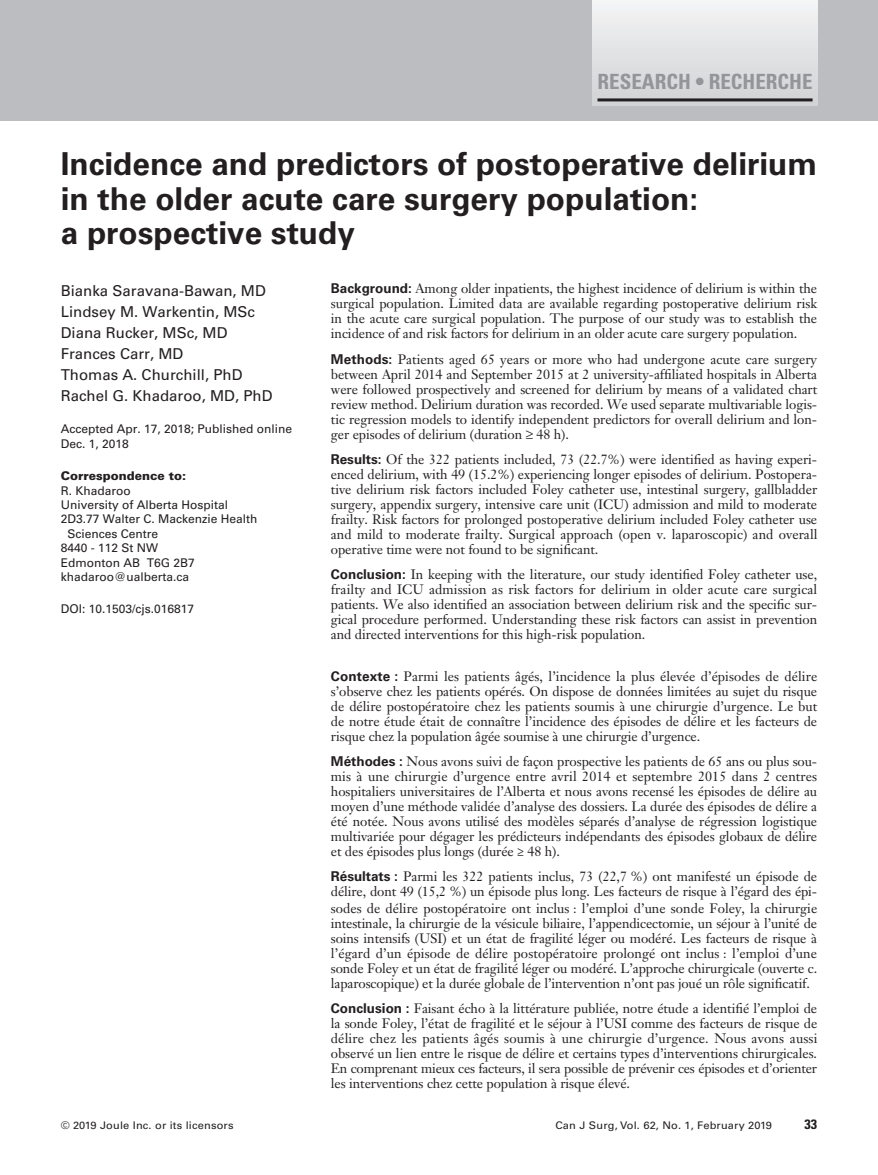
<style>
.page{position:relative;width:878px;height:1175px;background:#fff}
.page>*{position:absolute;margin:0;border:0;box-sizing:border-box;transform-origin:0 0}
.t1{font:700 31.5px/34.5px "Univers LT Std";color:#231f20}
.t2{font:700 condensed 21px "Univers LT Std";color:#939598}
.t3{font:15px/21px "Univers LT Std";color:#231f20}
.t4{font:13.5px/15px "Janson Text LT Std";letter-spacing:-.005em;color:#231f20;text-align:justify}
.t5{font:700 condensed 13.5px "Univers LT Std";color:#231f20;scale:1.05 1}
.t6{font:12px/14.4px "Univers LT Std";color:#231f20}
.t7{font:900 12px "Univers LT Std";color:#231f20}
.t8{font:10.5px "Univers LT Std";letter-spacing:.015em;color:#231f20;scale:1.05 1}
.s1{font-family:"Univers LT Std";font-weight:700}
</style>
<div class="page">
<div style="left:0;top:0;width:878px;height:120px;background:#bcbdc0"></div>
<div style="left:593px;top:0;width:224px;height:106px;background:linear-gradient(to bottom,#f4f4f5,#d1d2d5)"></div>
<hr style="left:597px;top:98px;width:215px;height:3px;background:#231f20">
<h2 class="t2" style="left:597px;top:69px;width:216px">RESEARCH • RECHERCHE</h2>
<h1 class="t1" style="left:61px;top:147px;width:757px">Incidence and predictors of postoperative delirium in the older acute care surgery population:<br>a prospective study</h1>
<p class="t4" style="left:331px;top:281px;width:488px"><span class="s1">Background:</span> Among older inpatients, the highest incidence of delirium is within the surgical population. Limited data are available regarding postoperative delirium risk in the acute care surgical population. The purpose of our study was to establish the incidence of and risk factors for delirium in an older acute care surgery population.</p>
<p class="t4" style="left:331px;top:351px;width:488px"><span class="s1">Methods:</span> Patients aged 65 years or more who had undergone acute care surgery between April 2014 and September 2015 at 2 university-affiliated hospitals in Alberta were followed prospectively and screened for delirium by means of a validated chart review method. Delirium duration was recorded. We used separate multivariable logis&shy;tic regression models to identify independent predictors for overall delirium and lon&shy;ger episodes of delirium (duration ≥ 48 h).</p>
<p class="t4" style="left:331px;top:451px;width:488px"><span class="s1">Results:</span> Of the 322 patients included, 73 (22.7%) were identified as having experi&shy;enced delirium, with 49 (15.2%) experiencing longer episodes of delirium. Postopera&shy;tive delirium risk factors included Foley catheter use, intestinal surgery, gallbladder surgery, appendix surgery, intensive care unit (ICU) admission and mild to moderate frailty. Risk factors for prolonged postoperative delirium included Foley catheter use and mild to moderate frailty. Surgical approach (open v. laparoscopic) and overall operative time were not found to be significant.</p>
<p class="t4" style="left:331px;top:567px;width:488px"><span class="s1">Conclusion:</span> In keeping with the literature, our study identified Foley catheter use, frailty and ICU admission as risk factors for delirium in older acute care surgical patients. We also identified an association between delirium risk and the specific sur&shy;gical procedure performed. Understanding these risk factors can assist in prevention and directed interventions for this high-risk population.</p>
<p class="t4" style="left:331px;top:668px;width:488px"><span class="s1">Contexte :</span> Parmi les patients âgés, l’incidence la plus élevée d’épisodes de délire s’observe chez les patients opérés. On dispose de données limitées au sujet du risque de délire postopératoire chez les patients soumis à une chirurgie d’urgence. Le but de notre étude était de connaître l’incidence des épisodes de délire et les facteurs de risque chez la population âgée soumise à une chirurgie d’urgence.</p>
<p class="t4" style="left:331px;top:753px;width:488px"><span class="s1">Méthodes :</span> Nous avons suivi de façon prospective les patients de 65 ans ou plus sou&shy;mis à une chirurgie d’urgence entre avril 2014 et septembre 2015 dans 2 centres hospitaliers universitaires de l’Alberta et nous avons recensé les épisodes de délire au moyen d’une méthode validée d’analyse des dossiers. La durée des épisodes de délire a été notée. Nous avons utilisé des modèles séparés d’analyse de régression logistique multivariée pour dégager les prédicteurs indépendants des épisodes globaux de délire et des épisodes plus longs (durée ≥ 48 h).</p>
<p class="t4" style="left:331px;top:869px;width:488px"><span class="s1">Résultats :</span> Parmi les 322 patients inclus, 73 (22,7 %) ont manifesté un épisode de délire, dont 49 (15,2 %) un épisode plus long. Les facteurs de risque à l’égard des épi&shy;sodes de délire postopératoire ont inclus : l’emploi d’une sonde Foley, la chirurgie intestinale, la chirurgie de la vésicule biliaire, l’appendicectomie, un séjour à l’unité de soins intensifs (USI) et un état de fragilité léger ou modéré. Les facteurs de risque à l’égard d’un épisode de délire postopératoire prolongé ont inclus : l’emploi d’une sonde Foley et un état de fragilité léger ou modéré. L’approche chirurgicale (ouverte c. laparoscopique) et la durée globale de l’intervention n’ont pas joué un rôle significatif.</p>
<p class="t4" style="left:331px;top:1000px;width:488px"><span class="s1">Conclusion :</span> Faisant écho à la littérature publiée, notre étude a identifié l’emploi de la sonde Foley, l’état de fragilité et le séjour à l’USI comme des facteurs de risque de délire chez les patients âgés soumis à une chirurgie d’urgence. Nous avons aussi observé un lien entre le risque de délire et certains types d’interventions chirurgicales.<br>En comprenant mieux ces facteurs, il sera possible de prévenir ces épisodes et d’orienter les interventions chez cette population à risque élevé.</p>
<p class="t3" style="left:61px;top:280px;width:213px">Bianka Saravana-Bawan, MD<br>Lindsey M. Warkentin, MSc<br>Diana Rucker, MSc, MD<br>Frances Carr, MD<br>Thomas A. Churchill, PhD<br>Rachel G. Khadaroo, MD, PhD</p>
<p class="t6" style="left:61px;top:422px;width:233px">Accepted Apr. 17, 2018; Published online<br>Dec. 1, 2018</p>
<p class="t7" style="left:61px;top:468px;width:127px">Correspondence to:</p>
<p class="t6" style="left:61px;top:483px;width:72px">R. Khadaroo</p>
<p class="t6" style="left:61px;top:497px;width:169px">University of Alberta Hospital</p>
<p class="t6" style="left:61px;top:512px;width:198px">2D3.77 Walter C. Mackenzie Health</p>
<p class="t6" style="left:67px;top:526px;width:92px">Sciences Centre</p>
<p class="t6" style="left:61px;top:541px;width:99px">8440 - 112 St NW</p>
<p class="t6" style="left:61px;top:555px;width:136px">Edmonton AB T6G 2B7</p>
<p class="t6" style="left:61px;top:569px;width:130px">khadaroo@ualberta.ca</p>
<p class="t6" style="left:61px;top:602px;width:135px">DOI: 10.1503/cjs.016817</p>
<p class="t8" style="left:61px;top:1119px;width:166px">© 2019 Joule Inc. or its licensors</p>
<p class="t8" style="left:555px;top:1119px;width:208px">Can J Surg, Vol. 62, No. 1, February 2019</p>
<p class="t5" style="left:804px;top:1116px;width:14px">33</p>
</div>
